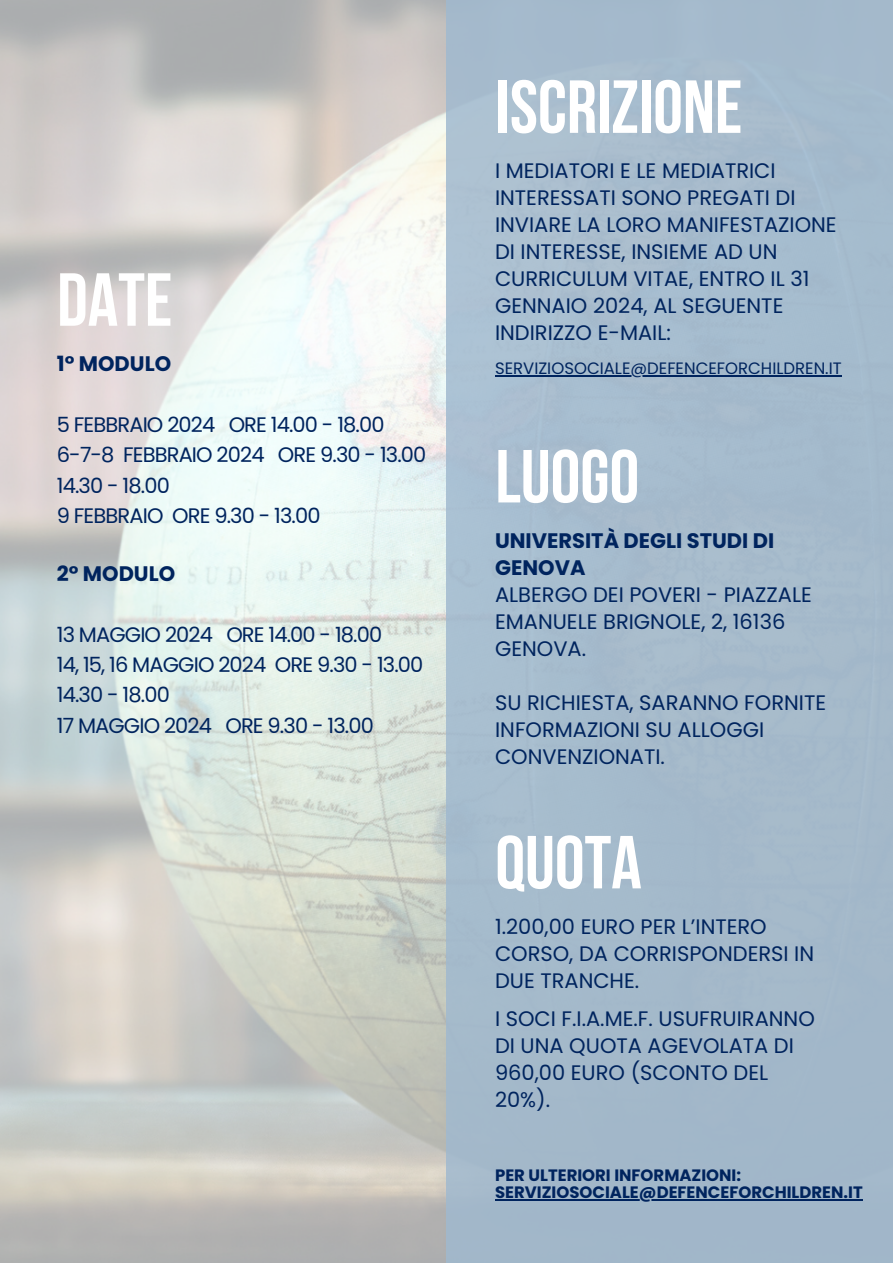
<style>
.page{position:relative;width:893px;height:1264px;background:#fff}
.page>*{position:absolute;margin:0;border:0;box-sizing:border-box;transform-origin:0 0}
.t1{font:700 75px "Bebas Neue";color:#fff}
.t2{font:21px/27px "Poppins";color:#00245e}
.t3{font:21px "Poppins";letter-spacing:-.04em;color:#00245e}
.t4{font:700 21px/27px "Poppins";color:#00245e}
.t5{font:700 16.5px "Poppins";color:#00245e}
.t6{font:16.5px "Poppins";color:#00245e}
</style>
<div class="page">
<img style="left:0;top:0;width:446px;height:1262px">
<div style="left:446px;top:0;width:446px;height:1262px;background:#a0b9cf"></div>
<hr style="left:495px;top:1199px;width:367px;height:1px;background:#00245e">
<hr style="left:495px;top:375px;width:346px;height:2px;background:#00245e">
<p class="t1" style="left:57px;top:269px;width:117px">DATE</p>
<p class="t4" style="left:57px;top:350px;width:116px">1° MODULO</p>
<p class="t3" style="left:57px;top:410px;width:329px">5 FEBBRAIO 2024 ORE 14.00 - 18.00</p>
<p class="t3" style="left:57px;top:440px;width:371px">6-7-8 FEBBRAIO 2024 ORE 9.30 - 13.00</p>
<p class="t2" style="left:57px;top:472px;width:114px">14.30 - 18.00</p>
<p class="t3" style="left:57px;top:501px;width:265px">9 FEBBRAIO ORE 9.30 - 13.00</p>
<p class="t4" style="left:57px;top:560px;width:120px">2° MODULO</p>
<p class="t3" style="left:57px;top:619px;width:327px">13 MAGGIO 2024 ORE 14.00 - 18.00</p>
<p class="t3" style="left:57px;top:650px;width:368px">14, 15, 16 MAGGIO 2024 ORE 9.30 - 13.00</p>
<p class="t2" style="left:57px;top:681px;width:114px">14.30 - 18.00</p>
<p class="t3" style="left:57px;top:710px;width:318px">17 MAGGIO 2024 ORE 9.30 - 13.00</p>
<p class="t1" style="left:495px;top:77px;width:248px">ISCRIZIONE</p>
<p class="t2" style="left:495px;top:157px;width:343px">I MEDIATORI E LE MEDIATRICI<br>INTERESSATI SONO PREGATI DI<br>INVIARE LA LORO MANIFESTAZIONE<br>DI INTERESSE, INSIEME AD UN<br>CURRICULUM VITAE, ENTRO IL 31<br>GENNAIO 2024, AL SEGUENTE<br>INDIRIZZO E-MAIL:</p>
<p class="t6" style="left:495px;top:356px;width:348px">SERVIZIOSOCIALE@DEFENCEFORCHILDREN.IT</p>
<p class="t1" style="left:495px;top:446px;width:145px">LUOGO</p>
<p class="t4" style="left:495px;top:527px;width:281px">UNIVERSITÀ DEGLI STUDI DI<br>GENOVA</p>
<p class="t2" style="left:495px;top:581px;width:318px">ALBERGO DEI POVERI - PIAZZALE<br>EMANUELE BRIGNOLE, 2, 16136<br>GENOVA.</p>
<p class="t2" style="left:495px;top:689px;width:332px">SU RICHIESTA, SARANNO FORNITE<br>INFORMAZIONI SU ALLOGGI<br>CONVENZIONATI.</p>
<p class="t1" style="left:495px;top:832px;width:148px">QUOTA</p>
<p class="t2" style="left:495px;top:913px;width:321px">1.200,00 EURO PER L’INTERO<br>CORSO, DA CORRISPONDERSI IN<br>DUE TRANCHE.</p>
<p class="t2" style="left:495px;top:1005px;width:321px">I SOCI F.I.A.ME.F. USUFRUIRANNO<br>DI UNA QUOTA AGEVOLATA DI<br>960,00 EURO (SCONTO DEL<br>20%).</p>
<p class="t5" style="left:495px;top:1163px;width:247px">PER ULTERIORI INFORMAZIONI:</p>
<p class="t5" style="left:495px;top:1180px;width:369px">SERVIZIOSOCIALE@DEFENCEFORCHILDREN.IT</p>
</div>
